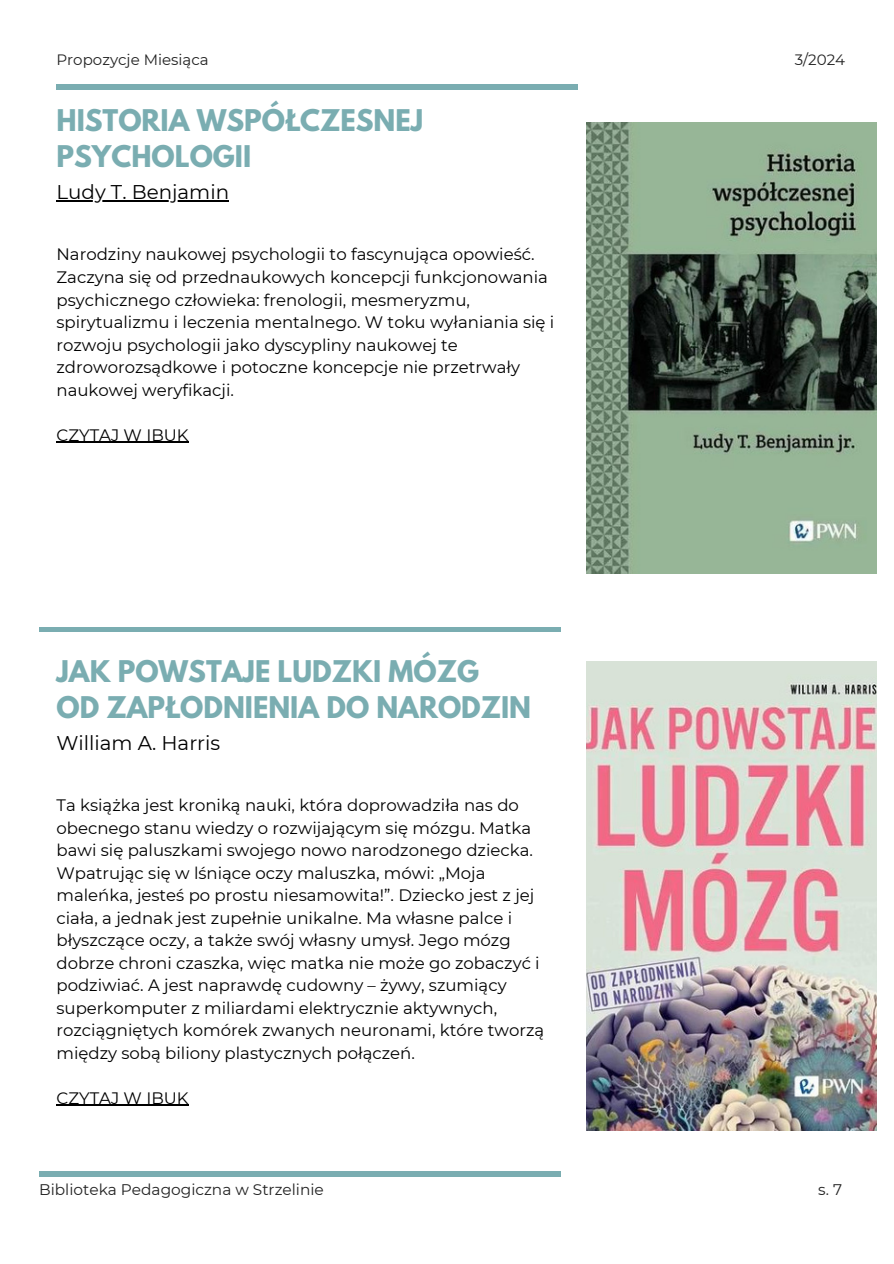
<style>
.page{position:relative;width:894px;height:1264px;background:#fff}
.page>*{position:absolute;margin:0;border:0;box-sizing:border-box;transform-origin:0 0}
.t1{font:700 26.4px/36px "League Spartan";color:#7aadb1}
.t2{font:19.8px "Montserrat";color:#000}
.t3{font:16.5px/22.5px "Montserrat";color:#000}
.t4{font:15.3px "Montserrat";color:#222}
.t5{font:15px "Montserrat";color:#222}
</style>
<div class="page">
<img style="left:586px;top:661px;width:289px;height:469px">
<img style="left:586px;top:123px;width:289px;height:450px">
<hr style="left:39px;top:627px;width:521px;height:4px;background:#7aadb1">
<div style="left:39px;top:1171px;width:521px;height:5px;background:#7aadb1"></div>
<div style="left:57px;top:84px;width:520px;height:5px;background:#7aadb1"></div>
<hr style="left:56px;top:1104px;width:133px;height:1px;background:#000">
<hr style="left:56px;top:200px;width:173px;height:1px;background:#000">
<hr style="left:56px;top:441px;width:133px;height:2px;background:#000">
<p class="t5" style="left:56px;top:50px;width:154px">Propozycje Miesiąca</p>
<p class="t5" style="left:794px;top:50px;width:52px">3/2024</p>
<h1 class="t1" style="left:56px;top:106px;width:368px">HISTORIA WSPÓŁCZESNEJ<br>PSYCHOLOGII</h1>
<p class="t2" style="left:56px;top:180px;width:174px">Ludy T. Benjamin</p>
<p class="t3" style="left:56px;top:243px;width:499px">Narodziny naukowej psychologii to fascynująca opowieść.<br>Zaczyna się od przednaukowych koncepcji funkcjonowania psychicznego człowieka: frenologii, mesmeryzmu, spirytualizmu i leczenia mentalnego. W toku wyłaniania się i rozwoju psychologii jako dyscypliny naukowej te zdroworozsądkowe i potoczne koncepcje nie przetrwały naukowej weryfikacji.</p>
<p class="t3" style="left:56px;top:423px;width:134px">CZYTAJ W IBUK</p>
<h1 class="t1" style="left:56px;top:656px;width:476px">JAK POWSTAJE LUDZKI MÓZG<br>OD ZAPŁODNIENIA DO NARODZIN</h1>
<p class="t2" style="left:56px;top:730px;width:165px">William A. Harris</p>
<p class="t3" style="left:56px;top:794px;width:489px">Ta książka jest kroniką nauki, która doprowadziła nas do obecnego stanu wiedzy o rozwijającym się mózgu. Matka bawi się paluszkami swojego nowo narodzonego dziecka.<br>Wpatrując się w lśniące oczy maluszka, mówi: „Moja maleńka, jesteś po prostu niesamowita!”. Dziecko jest z jej ciała, a jednak jest zupełnie unikalne. Ma własne palce i błyszczące oczy, a także swój własny umysł. Jego mózg dobrze chroni czaszka, więc matka nie może go zobaczyć i podziwiać. A jest naprawdę cudowny – żywy, szumiący superkomputer z miliardami elektrycznie aktywnych, rozciągniętych komórek zwanych neuronami, które tworzą między sobą biliony plastycznych połączeń.</p>
<p class="t3" style="left:56px;top:1086px;width:134px">CZYTAJ W IBUK</p>
<p class="t4" style="left:39px;top:1180px;width:286px">Biblioteka Pedagogiczna w Strzelinie</p>
<p class="t4" style="left:818px;top:1180px;width:25px">s. 7</p>
</div>
